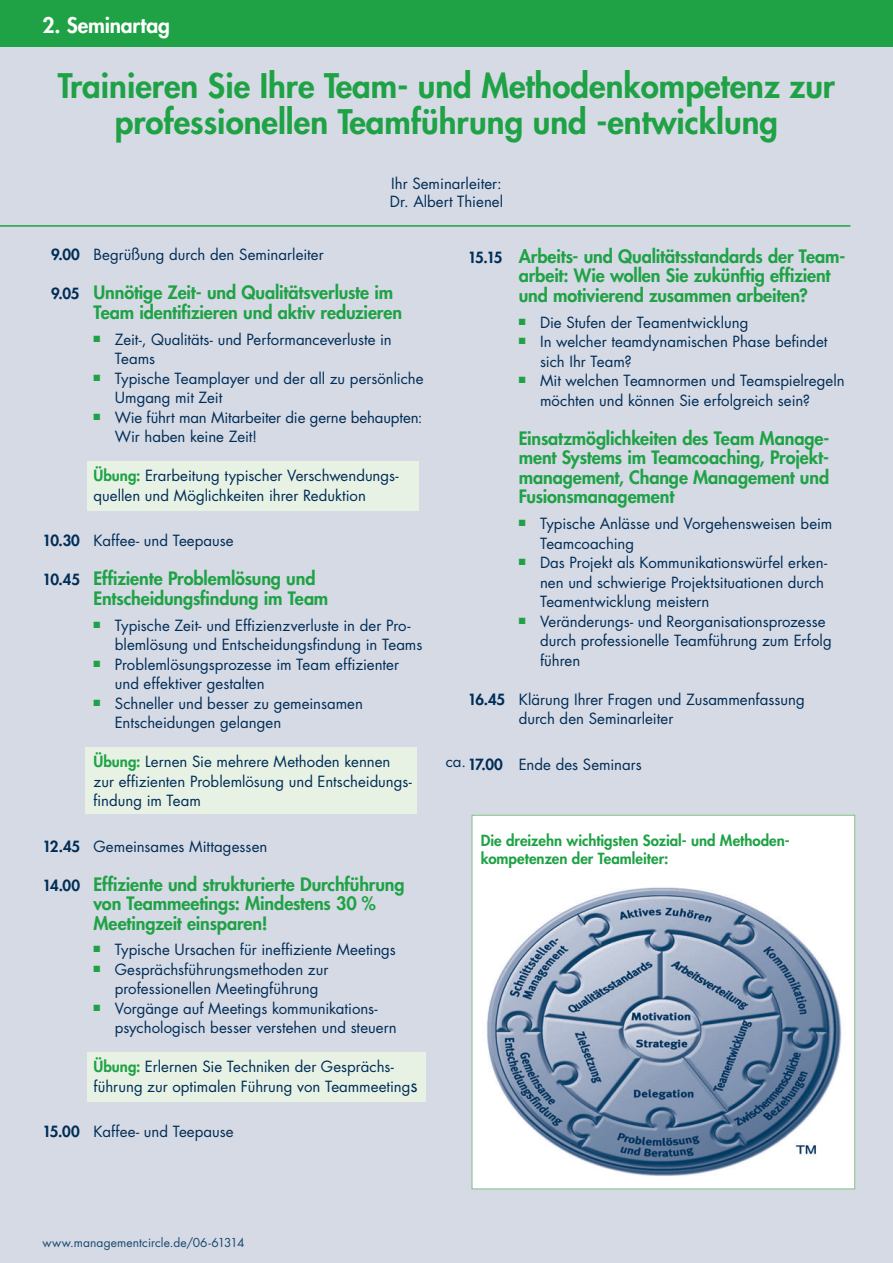
<style>
.page{position:relative;width:893px;height:1263px;background:#fff}
.page>*{position:absolute;margin:0;border:0;box-sizing:border-box;transform-origin:0 0}
.t1{font:800 33px/36px "Futura Std";color:#1fa245;text-align:center}
.t2{font:800 21px "Futura Std";letter-spacing:-.005em;color:#fff}
.t3{font:800 18px/19.5px "Futura Std";letter-spacing:-.01em;color:#1fa245}
.t4{font:15px/19.5px "Futura Std";color:#002d56}
.t5{font:800 15px/18px "Futura Std";color:#1fa245}
.t6{font:12px "Futura Std";letter-spacing:.01em;color:#18486f}
.s1{font-weight:800}
.s2{font-size:15px;color:#002d56}
.s3{font-weight:800;color:#1fa245}
.s4{font-size:18px}
</style>
<div class="page">
<div style="left:0;top:21px;width:893px;height:1242px;background:#d6dae5"></div>
<div style="left:0;top:0;width:893px;height:47px;background:#1fa245"></div>
<hr style="left:0;top:225px;width:850px;height:2px;background:#1fa245">
<div style="left:472px;top:815px;width:383px;height:374px;background:#fff"></div>
<div style="left:472px;top:815px;width:383px;height:374px;border:1px solid #82c084"></div>
<img style="left:486px;top:887px;width:356px;height:289px">
<div style="left:85px;top:747px;width:332px;height:67px;background:#e7f2e5"></div>
<div style="left:87px;top:461px;width:332px;height:50px;background:#e7f2e5"></div>
<div style="left:87px;top:1052px;width:338px;height:49px;background:#e7f2e5"></div>
<h2 class="t2" style="left:43px;top:12px;width:129px">2. Seminartag</h2>
<h1 class="t1" style="left:58px;top:68px;width:779px">Trainieren Sie Ihre Team- und Methodenkompetenz zur professionellen Teamführung und -entwicklung</h1>
<p class="t4" style="left:390px;top:175px;width:115px;line-height:18px">Ihr Seminarleiter:<br>Dr. Albert Thienel</p>
<p class="t4" style="left:51px;top:245px;width:274px"><span class="s1">9.00</span> Begrüßung durch den Seminarleiter</p>
<p class="t3" style="left:94px;top:283px;width:310px;text-indent:-42px"><span class="s2">9.05</span> Unnötige Zeit- und Qualitätsverluste im<br>Team identifizieren und aktiv reduzieren</p>
<p class="t4" style="left:115px;top:330px;width:278px;text-indent:-21px"><sup>■</sup> Zeit-, Qualitäts- und Performanceverluste in<br>Teams</p>
<p class="t4" style="left:115px;top:369px;width:310px;text-indent:-21px"><sup>■</sup> Typische Teamplayer und der all zu persönliche<br>Umgang mit Zeit</p>
<p class="t4" style="left:115px;top:408px;width:309px;text-indent:-21px"><sup>■</sup> Wie führt man Mitarbeiter die gerne behaupten:<br>Wir haben keine Zeit!</p>
<p class="t4" style="left:94px;top:466px;width:307px"><span class="s3">Übung:</span> Erarbeitung typischer Verschwendungs&shy;quellen und Möglichkeiten ihrer Reduktion</p>
<p class="t4" style="left:43px;top:531px;width:193px"><span class="s1">10.30</span> Kaffee- und Teepause</p>
<p class="t3" style="left:94px;top:569px;width:236px;text-indent:-51px"><span class="s2">10.45</span> Effiziente Problemlösung und<br>Entscheidungsfindung im Team</p>
<p class="t4" style="left:115px;top:615px;width:309px;text-indent:-21px"><sup>■</sup> Typische Zeit- und Effizienzverluste in der Pro&shy;blemlösung und Entscheidungsfindung in Teams</p>
<p class="t4" style="left:115px;top:654px;width:286px;text-indent:-21px"><sup>■</sup> Problemlösungsprozesse im Team effizienter und effektiver gestalten</p>
<p class="t4" style="left:115px;top:693px;width:250px;text-indent:-21px"><sup>■</sup> Schneller und besser zu gemeinsamen<br>Entscheidungen gelangen</p>
<p class="t4" style="left:94px;top:752px;width:320px"><span class="s3">Übung:</span> Lernen Sie mehrere Methoden kennen zur effizienten Problemlösung und Entscheidungs&shy;findung im Team</p>
<p class="t4" style="left:43px;top:836px;width:226px"><span class="s1">12.45</span> Gemeinsames Mittagessen</p>
<p class="t3" style="left:94px;top:874px;width:313px;text-indent:-51px"><span class="s2">14.00</span> Effiziente und strukturierte Durchführung von Teammeetings: Mindestens 30 %<br>Meetingzeit einsparen!</p>
<p class="t4" style="left:94px;top:940px;width:304px"><sup>■</sup> Typische Ursachen für ineffiziente Meetings</p>
<p class="t4" style="left:115px;top:960px;width:215px;text-indent:-21px"><sup>■</sup> Gesprächsführungsmethoden zur professionellen Meetingführung</p>
<p class="t4" style="left:115px;top:999px;width:283px;text-indent:-21px"><sup>■</sup> Vorgänge auf Meetings kommunikations&shy;psychologisch besser verstehen und steuern</p>
<p class="t4" style="left:94px;top:1057px;width:326px"><span class="s3">Übung:</span> Erlernen Sie Techniken der Gesprächs&shy;führung zur optimalen Führung von Teammeeting<span class="s4">s</span></p>
<p class="t4" style="left:43px;top:1122px;width:193px"><span class="s1">15.00</span> Kaffee- und Teepause</p>
<p class="t3" style="left:519px;top:246px;width:328px;text-indent:-51px"><span class="s2">15.15</span> Arbeits- und Qualitätsstandards der Team&shy;arbeit: Wie wollen Sie zukünftig effizient und motivierend zusammen arbeiten?</p>
<p class="t4" style="left:519px;top:313px;width:231px"><sup>■</sup> Die Stufen der Teamentwicklung</p>
<p class="t4" style="left:540px;top:332px;width:289px;text-indent:-21px"><sup>■</sup> In welcher teamdynamischen Phase befindet sich Ihr Team?</p>
<p class="t4" style="left:540px;top:371px;width:306px;text-indent:-21px"><sup>■</sup> Mit welchen Teamnormen und Teamspielregeln möchten und können Sie erfolgreich sein?</p>
<p class="t3" style="left:519px;top:428px;width:312px;text-align:justify">Einsatzmöglichkeiten des Team Manage&shy;ment Systems im Teamcoaching, Projekt&shy;management, Change Management und Fusionsmanagement</p>
<p class="t4" style="left:540px;top:514px;width:294px;text-indent:-21px"><sup>■</sup> Typische Anlässe und Vorgehensweisen beim<br>Teamcoaching</p>
<p class="t4" style="left:540px;top:553px;width:289px;text-indent:-21px"><sup>■</sup> Das Projekt als Kommunikationswürfel erken&shy;nen und schwierige Projektsituationen durch<br>Teamentwicklung meistern</p>
<p class="t4" style="left:540px;top:612px;width:293px;text-indent:-21px"><sup>■</sup> Veränderungs- und Reorganisationsprozesse durch professionelle Teamführung zum Erfolg führen</p>
<p class="t4" style="left:519px;top:690px;width:287px;text-indent:-51px"><span class="s1">16.45</span> Klärung Ihrer Fragen und Zusammenfassung durch den Seminarleiter</p>
<p class="t4" style="left:468px;top:754px;width:175px"><span class="s1">17.00</span> Ende des Seminars</p>
<p class="t4" style="left:446px;top:752px;width:22px">ca.</p>
<p class="t5" style="left:481px;top:831px;width:310px">Die dreizehn wichtigsten Sozial- und Methoden&shy;kompetenzen der Teamleiter:</p>
<p class="t6" style="left:43px;top:1235px;width:204px">www.managementcircle.de/06-61314</p>
</div>
